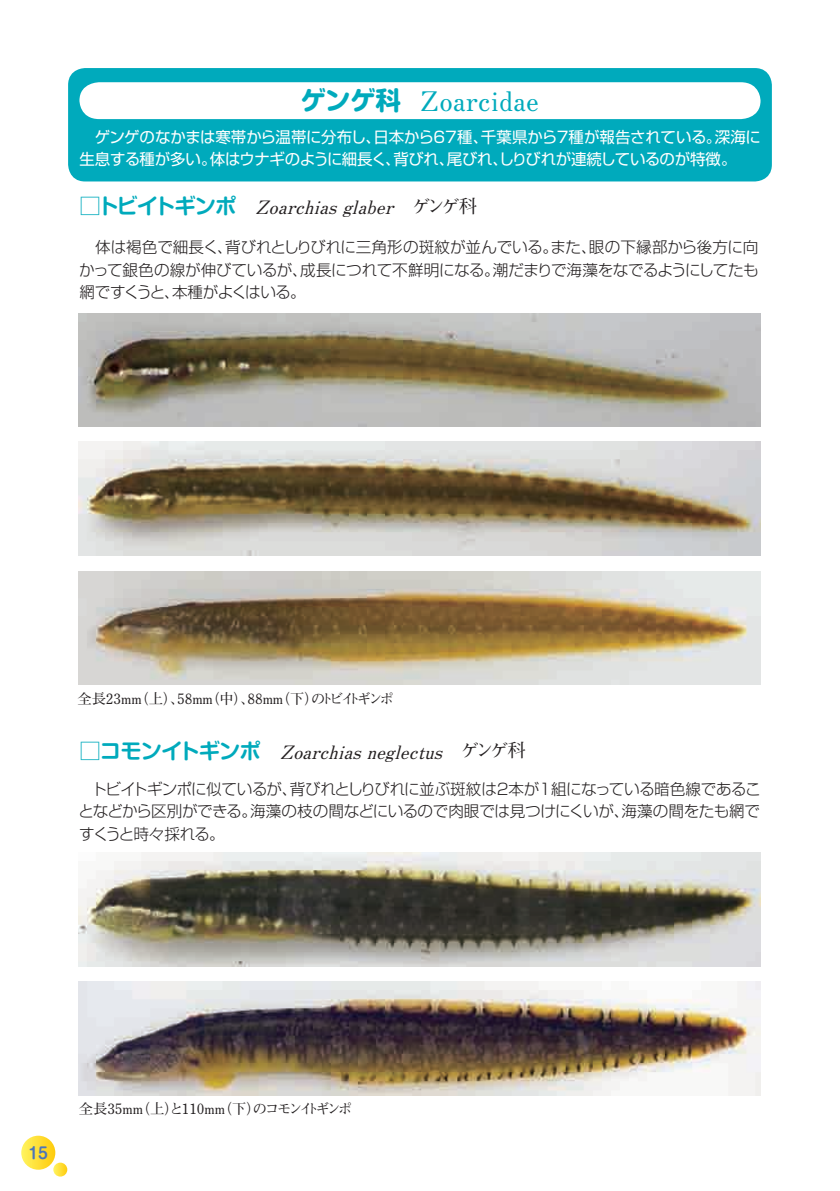
<style>
.page{position:relative;width:840px;height:1191px;background:#fff}
.page>*{position:absolute;margin:0;border:0;box-sizing:border-box;transform-origin:0 0}
.t1{font:700 27px "Futo Min A101 Pr 5";color:#00aabc}
.t2{font:italic 700 18.4px "Futo Min A101 Pr 5";color:#231f20}
.t3{font:300 15.6px/22.6px "Shin Go Pr 5";letter-spacing:-.025em;color:#231f20;text-align:justify}
.t4{font:15.6px/22.6px "Shin Go Pr 5";letter-spacing:-.015em;color:#fff}
.t5{font:700 15.6px "Shin M Go Pro De";color:#4b75ba}
.t6{font:700 14.2px "Futo Min A101 Pr 5";color:#231f20}
.t7{font:700 14.2px "Futo Min A101 Pr 5";letter-spacing:-.07em;color:#231f20}
.s1{font-family:"Shin M Go Pro";font-size:25.6px}
.s2{font-family:"Shin M Go Pro De";font-style:normal;font-size:21.2px;color:#00aabc}
.s3{font-style:normal}
</style>
<div class="page">
<svg style="left:21px;top:1135px;width:34px;height:34px"></svg>
<svg style="left:53px;top:1162px;width:14px;height:14px"></svg>
<div style="left:68px;top:68px;width:703px;height:113px;background:#00aabc;border-radius:17px"></div>
<div style="left:79px;top:82px;width:681px;height:37px;background:#fff"></div>
<img style="left:79px;top:313px;width:680px;height:114px">
<img style="left:79px;top:441px;width:680px;height:114px">
<img style="left:79px;top:571px;width:680px;height:114px">
<img style="left:79px;top:853px;width:680px;height:113px">
<img style="left:79px;top:981px;width:680px;height:114px">
<h1 class="t1" style="left:300px;top:80px;width:240px"><span class="s1">ゲンゲ科</span> Zoarcidae</h1>
<p class="t4" style="left:79px;top:124px;width:682px">　ゲンゲのなかまは寒帯から温帯に分布し、日本から67種、千葉県から7種が報告されている。深海に生息する種が多い。体はウナギのように細長く、背びれ、尾びれ、しりびれが連続しているのが特徴。</p>
<p class="t2" style="left:79px;top:193px;width:399px"><span class="s2">□トビイトギンポ　</span>Zoarchiasglaber<span class="s3">　ゲンゲ科</span></p>
<p class="t3" style="left:79px;top:234px;width:680px">　体は褐色で細長く、背びれとしりびれに三角形の斑紋が並んでいる。また、眼の下縁部から後方に向かって銀色の線が伸びているが、成長につれて不鮮明になる。潮だまりで海藻をなでるようにしてたも網ですくうと、本種がよくはいる。</p>
<p class="t6" style="left:77px;top:687px;width:318px">全長23mm（上）、58mm（中）、88mm（下）のトビイトギンポ</p>
<p class="t2" style="left:79px;top:737px;width:447px"><span class="s2">□ コモンイトギンポ　</span>Zoarchiasneglectus<span class="s3">　ゲンゲ科</span></p>
<p class="t3" style="left:78px;top:776px;width:683px">　トビイトギンポに似ているが、背びれとしりびれに並ぶ斑紋は2本が1組になっている暗色線であることなどから区別ができる。海藻の枝の間などにいるので肉眼では見つけにくいが、海藻の間をたも網ですくうと時々採れる。</p>
<p class="t5" style="left:28px;top:1140px;width:21px">15</p>
<p class="t7" style="left:79px;top:1097px;width:275px">全長35mm（上）と110mm（下）のコモンイトギンポ</p>
</div>
